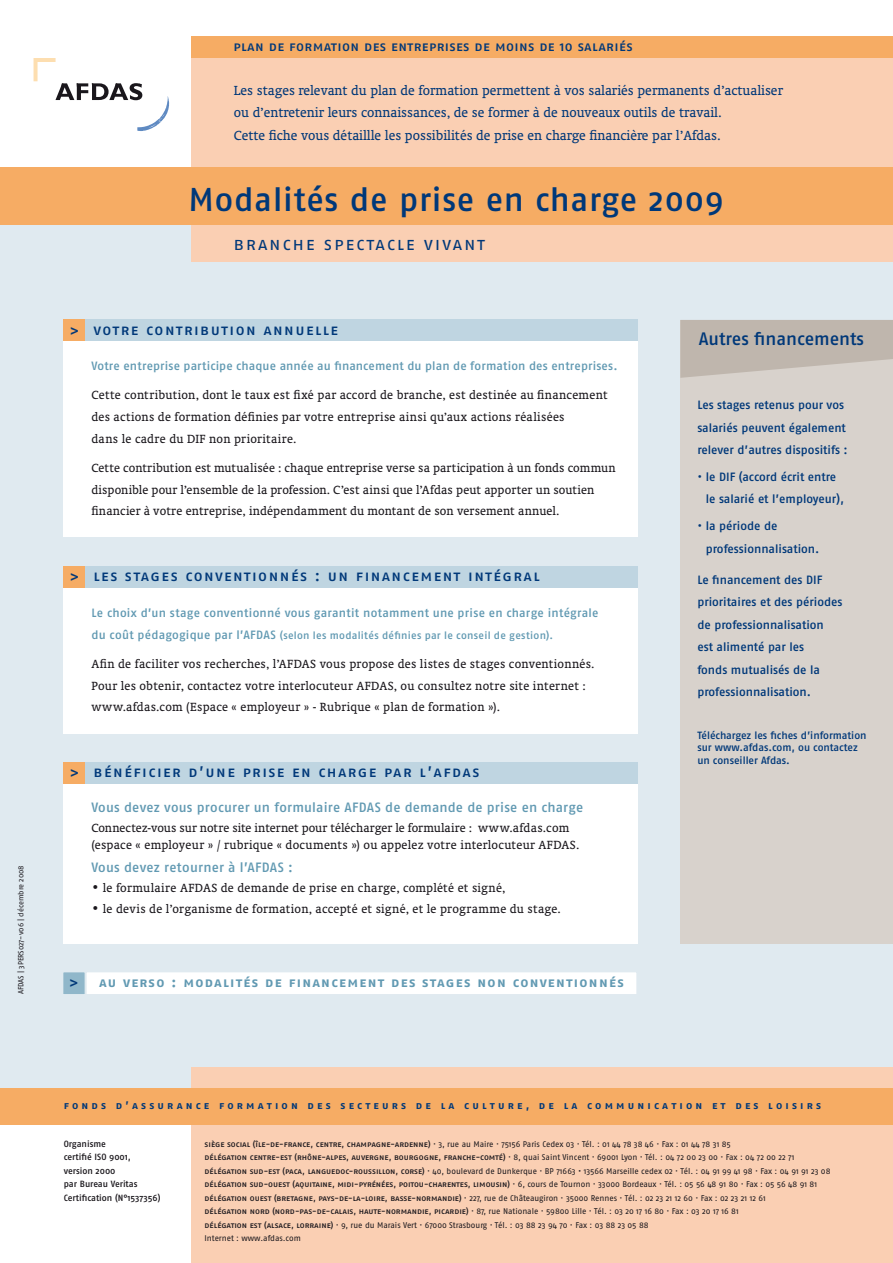
<style>
.page{position:relative;width:893px;height:1263px;background:#fff}
.page>*{position:absolute;margin:0;border:0;box-sizing:border-box;transform-origin:0 0}
.t1{font:33px "Fago No Med";letter-spacing:.025em;color:#003879}
.t2{font:18px "Fago No Regular Lf Caps";letter-spacing:.085em;color:#003879}
.t3{font:18px "Fago No Med";letter-spacing:-.005em;color:#003879}
.t4{font:15px/22.5px "Oranda BT";color:#003879}
.t5{font:15px "Fago No Med Caps";letter-spacing:.09em;color:#003879}
.t6{font:13.5px/21.8px "Oranda BT";letter-spacing:.015em;color:#1a171c}
.t7{font:13.5px "Fago No Med";letter-spacing:.015em;color:#6199b2}
.t8{font:13.5px "Fago No Bold Caps";letter-spacing:.09em;color:#6199b2}
.t9{font:13.5px "Fago No Med Caps";letter-spacing:.025em;color:#003879}
.t10{font:12px/22.5px "Fago No Med";color:#003879}
.t11{font:12px "Fago No Med";letter-spacing:.015em;color:#6199b2}
.t12{font:10.5px/12.6px "Fago No Med";letter-spacing:-.005em;color:#003879}
.t13{font:10.5px "Fago No Bold Caps";letter-spacing:.3em;color:#003879}
.t14{font:10.5px "Fago No Med";letter-spacing:.025em;color:#6199b2}
.t15{font:9px/13.5px "Fago No Med";letter-spacing:-.005em;color:#1a171c}
.t16{font:8.25px/13.5px "Fago No";letter-spacing:-.005em;color:#1a171c}
.t17{font:8.25px "Fago No Med Caps";letter-spacing:-.005em;color:#1a171c}
.t18{font:7.5px "Fago No";color:#1a171c}
.s1{font-size:12px}
.s2{font-family:"Fago No Med Caps";font-size:15px;color:#003879}
.s3{font-family:"Fago No Med Caps"}
.s4{font-family:"Fago No"}
</style>
<div class="page">
<div style="left:0;top:210px;width:893px;height:1053px;background:#e0eaf0"></div>
<div style="left:0;top:1118px;width:195px;height:145px;background:#fff"></div>
<div style="left:191px;top:36px;width:702px;height:225px;background:#facfb3"></div>
<div style="left:0;top:167px;width:893px;height:58px;background:#f6ac64"></div>
<div style="left:191px;top:36px;width:702px;height:22px;background:#f6ac64"></div>
<svg style="left:34px;top:58px;width:135px;height:73px"></svg>
<div style="left:85px;top:319px;width:553px;height:22px;background:#bfd5e1"></div>
<div style="left:64px;top:319px;width:21px;height:22px;background:#f6ac64"></div>
<div style="left:64px;top:341px;width:574px;height:196px;background:#fff"></div>
<div style="left:85px;top:566px;width:553px;height:22px;background:#bfd5e1"></div>
<div style="left:64px;top:566px;width:21px;height:22px;background:#f6ac64"></div>
<div style="left:64px;top:588px;width:574px;height:145px;background:#fff"></div>
<div style="left:85px;top:762px;width:553px;height:22px;background:#bfd5e1"></div>
<div style="left:64px;top:762px;width:21px;height:22px;background:#f6ac64"></div>
<div style="left:64px;top:784px;width:574px;height:160px;background:#fff"></div>
<div style="left:191px;top:1067px;width:702px;height:196px;background:#facfb3"></div>
<div style="left:0;top:1088px;width:893px;height:37px;background:#f6ac64"></div>
<div style="left:680px;top:320px;width:213px;height:624px;background:#d8d2cc"></div>
<svg style="left:680px;top:320px;width:213px;height:58px"></svg>
<svg style="left:63px;top:972px;width:574px;height:22px"></svg>
<p class="t18" style="left:16px;top:994px;width:131px;rotate:-90deg">AFDAS | 3PERS027-v06 | décembre 2008</p>
<p class="t9" style="left:233px;top:38px;width:401px">plan de formation des entreprises de moins de 10 salariés</p>
<p class="t4" style="left:234px;top:78px;width:551px">Les stages relevant du plan de formation permettent à vos salariés permanents d’actualiser ou d’entretenir leurs connaissances, de se former à de nouveaux outils de travail.<br>Cette fiche vous détaillle les possibilités de prise en charge financière par l’Afdas.</p>
<h1 class="t1" style="left:189px;top:180px;width:537px">Modalités de prise en charge 2009</h1>
<h2 class="t2" style="left:233px;top:234px;width:253px">branche spectacle vivant</h2>
<p class="t5" style="left:70px;top:321px;width:270px">&gt; votre contribution annuelle</p>
<p class="t11" style="left:91px;top:359px;width:528px">Votre entreprise participe chaque année au financement du plan de formation des entreprises.</p>
<p class="t6" style="left:91px;top:384px;width:518px">Cette contribution, dont le taux est fixé par accord de branche, est destinée au financement des actions de formation définies par votre entreprise ainsi qu’aux actions réalisées<br>dans le cadre du DIF non prioritaire.</p>
<p class="t6" style="left:91px;top:457px;width:526px">Cette contribution est mutualisée : chaque entreprise verse sa participation à un fonds commun disponible pour l’ensemble de la profession. C’est ainsi que l’Afdas peut apporter un soutien financier à votre entreprise, indépendamment du montant de son versement annuel.</p>
<p class="t5" style="left:70px;top:567px;width:472px">&gt; les stages conventionnés : un financement intégral</p>
<p class="t11" style="left:91px;top:606px;width:509px">Le choix d’un stage conventionné vous garantit notamment une prise en charge intégrale</p>
<p class="t14" style="left:91px;top:629px;width:463px"><span class="s1">du coût pédagogique par l’AFDAS</span> (selon les modalités définies par le conseil de gestion).</p>
<p class="t6" style="left:91px;top:653px;width:504px">Afin de faciliter vos recherches, l’AFDAS vous propose des listes de stages conventionnés.<br>Pour les obtenir, contactez votre interlocuteur AFDAS, ou consultez notre site internet : www.afdas.com (Espace « employeur » - Rubrique « plan de formation »).</p>
<p class="t5" style="left:70px;top:763px;width:411px">&gt; bénéficier d’une prise en charge par l’afdas</p>
<p class="t7" style="left:91px;top:799px;width:493px">Vous devez vous procurer un formulaire AFDAS de demande de prise en charge</p>
<p class="t6" style="left:91px;top:820px;width:489px;line-height:16.2px">Connectez-vous sur notre site internet pour télécharger le formulaire : www.afdas.com (espace « employeur » / rubrique « documents ») ou appelez votre interlocuteur AFDAS.</p>
<p class="t7" style="left:91px;top:859px;width:203px">Vous devez retourner à l’AFDAS :</p>
<p class="t6" style="left:91px;top:877px;width:415px">• le formulaire AFDAS de demande de prise en charge, complété et signé,</p>
<p class="t6" style="left:91px;top:898px;width:471px">• le devis de l’organisme de formation, accepté et signé, et le programme du stage.</p>
<p class="t8" style="left:69px;top:974px;width:556px"><span class="s2">&gt;</span> au verso : modalités de financement des stages non conventionnés</p>
<h2 class="t3" style="left:699px;top:329px;width:167px">Autres financements</h2>
<p class="t10" style="left:697px;top:393px;width:152px">Les stages retenus pour vos salariés peuvent également relever d’autres dispositifs :</p>
<p class="t10" style="left:706px;top:465px;width:140px;text-indent:-8px">• le DIF (accord écrit entre le salarié et l’employeur),</p>
<p class="t10" style="left:706px;top:514px;width:115px;text-indent:-8px">• la période de professionnalisation.</p>
<p class="t10" style="left:697px;top:568px;width:147px">Le financement des DIF prioritaires et des périodes de professionnalisation est alimenté par les<br>fonds mutualisés de la professionnalisation.</p>
<p class="t12" style="left:697px;top:728px;width:171px">Téléchargez les fiches d’information sur www.afdas.com, ou contactez un conseiller Afdas.</p>
<p class="t13" style="left:64px;top:1099px;width:759px">fonds d’assurance formation des secteurs de la culture, de la communication et des loisirs</p>
<p class="t15" style="left:64px;top:1136px;width:98px">Organisme<br>certifié ISO 9001, version 2000<br>par Bureau Veritas<br>Certification (N°1537356)</p>
<p class="t16" style="left:205px;top:1137px;width:528px"><span class="s3">siège social (île-de-france, centre, champagne-ardenne)</span> · 3, rue au Maire · 75156 Paris Cedex 03 · Tél. : 01 44 78 38 46 · Fax : 01 44 78 31 85</p>
<p class="t17" style="left:205px;top:1152px;width:591px">délégation centre-est (rhône-alpes, auvergne, bourgogne, franche-comté) <span class="s4">· 8, quai Saint Vincent · 69001 Lyon · Tél. : 04 72 00 23 00 · Fax : 04 72 00 22 71</span></p>
<p class="t16" style="left:205px;top:1164px;width:628px"><span class="s3">délégation sud-est (paca, languedoc-roussillon, corse)</span> · 40, boulevard de Dunkerque · BP 71663 • 13566 Marseille cedex 02 · Tél. : 04 91 99 41 98 · Fax : 04 91 91 23 08</p>
<p class="t17" style="left:205px;top:1179px;width:614px">délégation sud-ouest (aquitaine, midi-pyrénées, poitou-charentes, limousin) <span class="s4">· 6, cours de Tournon · 33000 Bordeaux · Tél. : 05 56 48 91 80 · Fax : 05 56 48 91 81</span></p>
<p class="t16" style="left:205px;top:1191px;width:563px"><span class="s3">délégation ouest (bretagne, pays-de-la-loire, basse-normandie)</span> · 227, rue de Châteaugiron · 35000 Rennes · Tél. : 02 23 21 12 60 · Fax : 02 23 21 12 61</p>
<p class="t17" style="left:205px;top:1206px;width:536px">délégation nord (nord-pas-de-calais, haute-normandie, picardie) <span class="s4">· 87, rue Nationale · 59800 Lille · Tél. : 03 20 17 16 80 · Fax : 03 20 17 16 81</span></p>
<p class="t16" style="left:205px;top:1218px;width:446px"><span class="s3">délégation est (alsace, lorraine)</span> · 9, rue du Marais Vert · 67000 Strasbourg · Tél. : 03 88 23 94 70 · Fax : 03 88 23 05 88<br>Internet : www.afdas.com</p>
</div>
